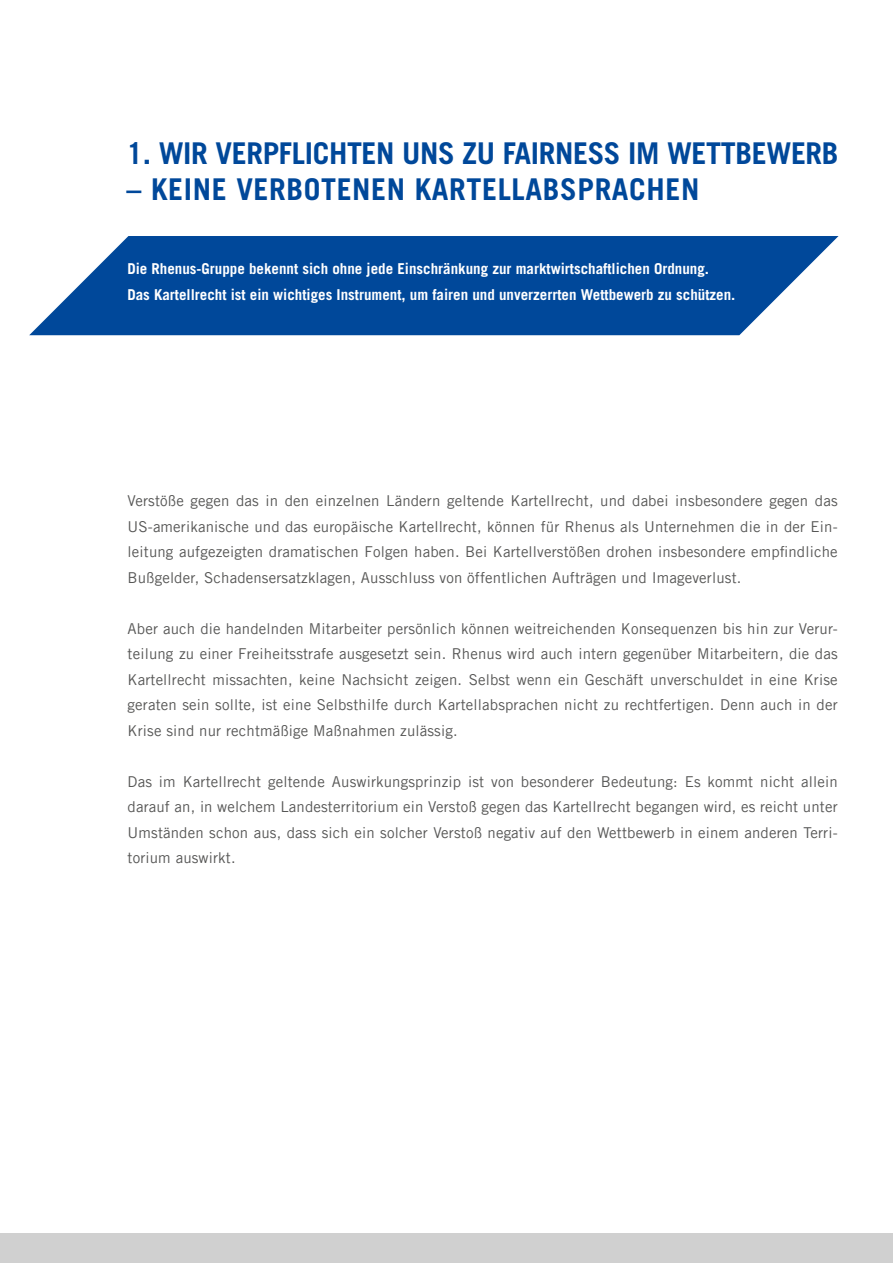
<style>
.page{position:relative;width:893px;height:1263px;background:#fff}
.page>*{position:absolute;margin:0;border:0;box-sizing:border-box;transform-origin:0 0}
.t1{font:700 30px "Trade Gothic LT Pro";letter-spacing:-.015em;color:#00489a}
.t2{font:700 30px "Trade Gothic LT Pro";letter-spacing:.02em;color:#00489a}
.t3{font:15px/25.5px "Trade Gothic LT Pro";letter-spacing:.01em;color:#575756;text-align:justify}
.t4{font:700 15px/25.5px "Trade Gothic LT Pro";color:#fff}
</style>
<div class="page">
<svg style="left:29px;top:236px;width:809px;height:99px;fill:#00489a"></svg>
<div style="left:0;top:1233px;width:893px;height:30px;background:#d0d0d0"></div>
<h1 class="t1" style="left:126px;top:135px;width:714px">1. WIR VERPFLICHTEN UNS ZU FAIRNESS IM WETTBEWERB</h1>
<h1 class="t2" style="left:126px;top:171px;width:574px">– KEINE VERBOTENEN KARTELLABSPRACHEN</h1>
<p class="t4" style="left:127px;top:256px;width:610px">Die Rhenus-Gruppe bekennt sich ohne jede Einschränkung zur marktwirtschaftlichen Ordnung.<br>Das Kartellrecht ist ein wichtiges Instrument, um fairen und unverzerrten Wettbewerb zu schützen.</p>
<p class="t3" style="left:128px;top:488px;width:712px">Verstöße gegen das in den einzelnen Ländern geltende Kartellrecht, und dabei insbesondere gegen das US-amerikanische und das europäische Kartellrecht, können für Rhenus als Unternehmen die in der Ein&shy;leitung aufgezeigten dramatischen Folgen haben. Bei Kartellverstößen drohen insbesondere empfindliche Bußgelder, Schadensersatzklagen, Ausschluss von öffentlichen Aufträgen und Imageverlust.</p>
<p class="t3" style="left:128px;top:615px;width:712px">Aber auch die handelnden Mitarbeiter persönlich können weitreichenden Konsequenzen bis hin zur Verur&shy;teilung zu einer Freiheitsstrafe ausgesetzt sein. Rhenus wird auch intern gegenüber Mitarbeitern, die das Kartellrecht missachten, keine Nachsicht zeigen. Selbst wenn ein Geschäft unverschuldet in eine Krise geraten sein sollte, ist eine Selbsthilfe durch Kartellabsprachen nicht zu rechtfertigen. Denn auch in der Krise sind nur rechtmäßige Maßnahmen zulässig.</p>
<p class="t3" style="left:128px;top:768px;width:712px">Das im Kartellrecht geltende Auswirkungsprinzip ist von besonderer Bedeutung: Es kommt nicht allein darauf an, in welchem Landesterritorium ein Verstoß gegen das Kartellrecht begangen wird, es reicht unter Umständen schon aus, dass sich ein solcher Verstoß negativ auf den Wettbewerb in einem anderen Terri&shy;torium auswirkt.</p>
</div>
